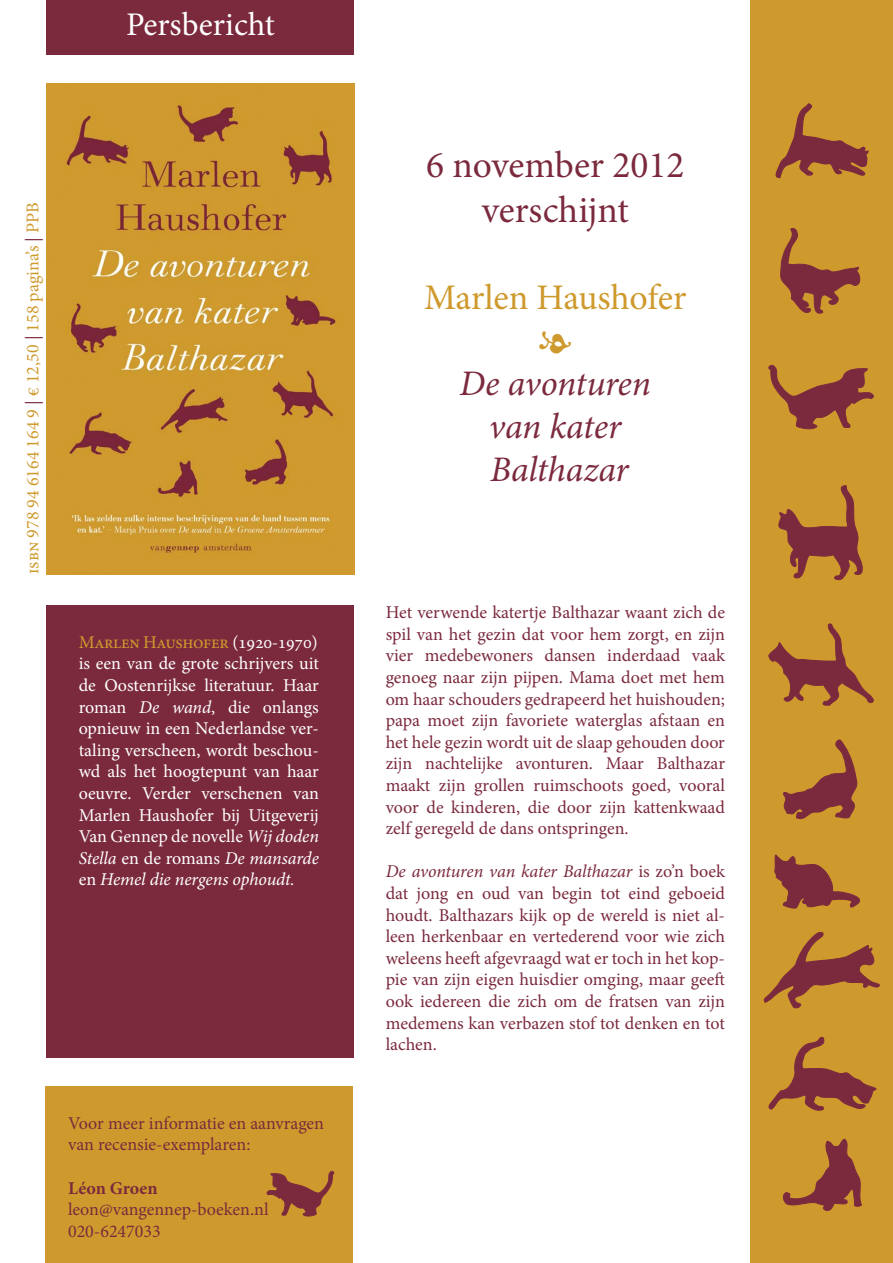
<style>
.page{position:relative;width:893px;height:1263px;background:#fff}
.page>*{position:absolute;margin:0;border:0;box-sizing:border-box;transform-origin:0 0}
.t1{font:37.5px/45px "Minion Pro";color:#7b2a3d;text-align:center}
.t2{font:italic 36px/43.2px "Minion Pro";letter-spacing:-.01em;color:#7b2a3d;text-align:center}
.t3{font:36px "Minion Pro";color:#cf9a2d}
.t4{font:italic 36px "Minion Pro";color:#cf9a2d}
.t5{font:33px "Minion Pro";color:#fff}
.t6{font:18px/21.6px "Minion Pro";color:#7b2a3d;text-align:justify}
.t7{font:18px/21.6px "Minion Pro";letter-spacing:-.005em;color:#fff;text-align:justify}
.t8{font:18px "Minion Pro";color:#cf9a2d}
.t9{font:700 18px "Minion Pro";letter-spacing:-.005em;color:#7b2a3d}
.s1{color:#7b2a3d}
.s2{color:#cf9a2d}
.s3{font-style:italic}
</style>
<div class="page">
<div style="left:750px;top:0;width:143px;height:1263px;background:#cf9a2d"></div>
<img style="left:47px;top:84px;width:307px;height:490px">
<svg style="left:775px;top:103px;width:94px;height:76px"></svg>
<svg style="left:780px;top:228px;width:81px;height:86px"></svg>
<svg style="left:768px;top:364px;width:106px;height:66px"></svg>
<svg style="left:778px;top:485px;width:85px;height:96px"></svg>
<svg style="left:768px;top:623px;width:106px;height:83px"></svg>
<svg style="left:782px;top:1138px;width:80px;height:73px"></svg>
<svg style="left:763px;top:932px;width:117px;height:76px"></svg>
<svg style="left:783px;top:739px;width:75px;height:81px"></svg>
<svg style="left:774px;top:854px;width:87px;height:55px"></svg>
<svg style="left:768px;top:1036px;width:109px;height:75px"></svg>
<div style="left:47px;top:0;width:307px;height:54px;background:#7b2a3d"></div>
<div style="left:47px;top:605px;width:307px;height:452px;background:#7b2a3d"></div>
<div style="left:45px;top:1086px;width:307px;height:177px;background:#cf9a2d"></div>
<svg style="left:266px;top:1170px;width:68px;height:47px"></svg>
<h3 class="t5" style="left:126px;top:2px;width:150px">Persbericht</h3>
<p class="t8" style="left:21px;top:574px;width:373px;rotate:-90deg">isbn 978 94 6164 164 9 <span class="s1">|</span> € 12,50 <span class="s1">|</span> 158 pagina’s <span class="s1">|</span> PPB</p>
<p class="t7" style="left:79px;top:631px;width:242px"><span class="s2">Marlen Haushofer</span> (1920-1970) is een van de grote schrijvers uit de Oostenrijkse literatuur. Haar roman <span class="s3">De wand</span>, die onlangs opnieuw in een Nederlandse ver&shy;taling verscheen, wordt beschou&shy;wd als het hoogtepunt van haar oeuvre. Verder verschenen van Marlen Haushofer bij Uitgeverij Van Gennep de novelle <span class="s3">Wij doden Stella</span> en de romans <span class="s3">De mansarde </span>en <span class="s3">Hemel die nergens ophoudt.</span></p>
<p class="t6" style="left:68px;top:1112px;width:258px">Voor meer informatie en aanvragen van recensie-exemplaren:</p>
<p class="t9" style="left:68px;top:1175px;width:91px">Léon Groen</p>
<p class="t6" style="left:68px;top:1199px;width:202px">leon@vangennep-boeken.nl<br>020-6247033</p>
<h1 class="t1" style="left:426px;top:143px;width:260px">6 november 2012 verschijnt</h1>
<h2 class="t3" style="left:424px;top:273px;width:264px">Marlen Haushofer</h2>
<h2 class="t4" style="left:537px;top:316px;width:38px">•</h2>
<h2 class="t2" style="left:460px;top:362px;width:193px">De avonturen van kater<br>Balthazar</h2>
<p class="t6" style="left:386px;top:602px;width:341px">Het verwende katertje Balthazar waant zich de spil van het gezin dat voor hem zorgt, en zijn vier medebewoners dansen inderdaad vaak genoeg naar zijn pijpen. Mama doet met hem om haar schouders gedrapeerd het huishouden; papa moet zijn favoriete waterglas afstaan en het hele gezin wordt uit de slaap gehouden door zijn nachtelijke avonturen. Maar Balthazar maakt zijn grollen ruimschoots goed, vooral voor de kinderen, die door zijn kattenkwaad zelf geregeld de dans ontspringen.</p>
<p class="t6" style="left:386px;top:861px;width:341px"><span class="s3">De avonturen van kater Balthazar</span> is zo’n boek dat jong en oud van begin tot eind geboeid houdt. Balthazars kijk op de wereld is niet al&shy;leen herkenbaar en vertederend voor wie zich weleens heeft afgevraagd wat er toch in het kop&shy;pie van zijn eigen huisdier omging, maar geeft ook iedereen die zich om de fratsen van zijn medemens kan verbazen stof tot denken en tot lachen.</p>
</div>
